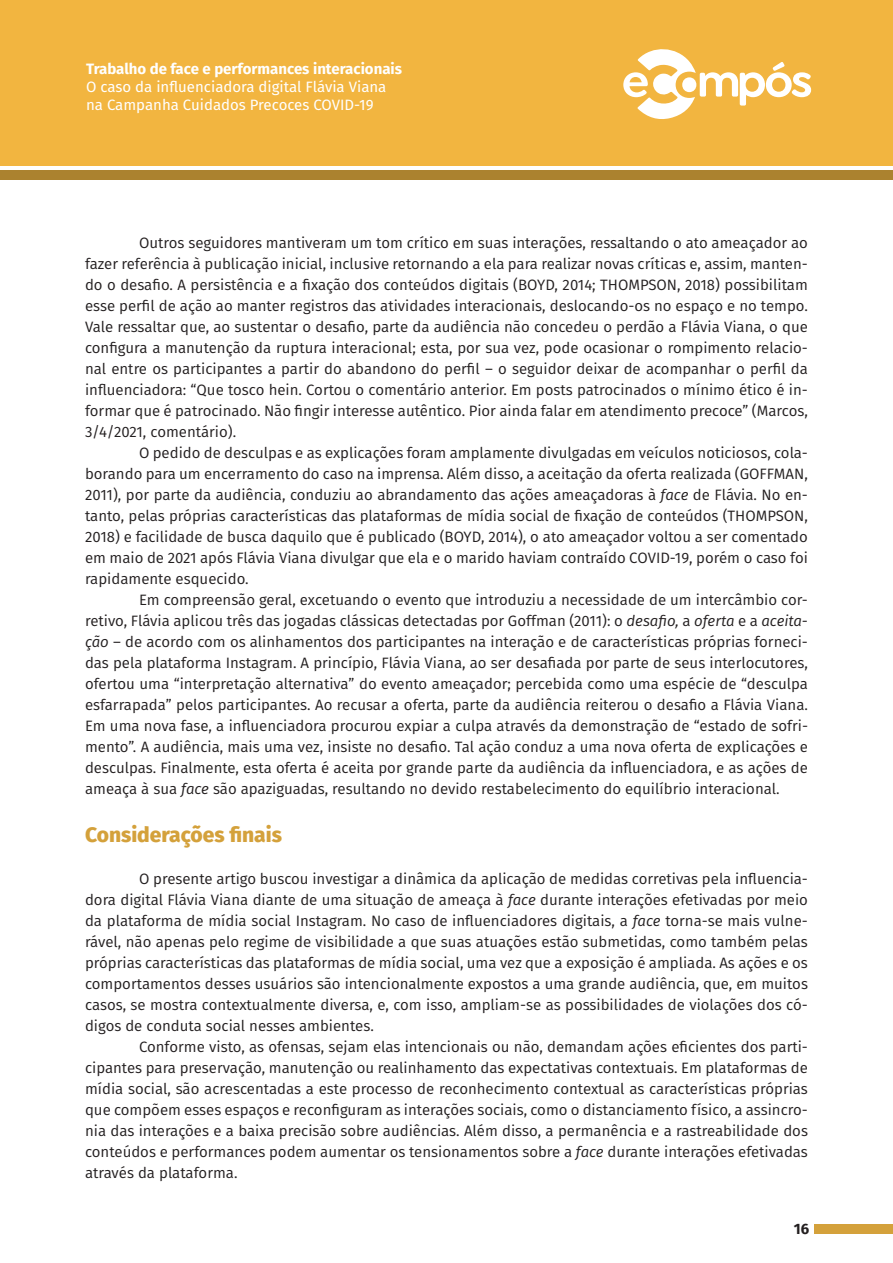
<style>
.page{position:relative;width:893px;height:1263px;background:#fff}
.page>*{position:absolute;margin:0;border:0;box-sizing:border-box;transform-origin:0 0}
.t1{font:800 21px "Fira Sans";color:#d4a13b}
.t2{font:15px/21px "Fira Sans";color:#231f20;text-align:justify}
.t3{font:15px/18px "Fira Sans";color:#fff}
.t4{font:700 15px "Fira Sans";color:#fff}
.t5{font:700 15px "Fira Sans";color:#231f20}
.s1{font-style:italic}
</style>
<div class="page">
<div style="left:0;top:0;width:893px;height:166px;background:#f2b540"></div>
<div style="left:0;top:170px;width:893px;height:10px;background:#ab822f"></div>
<div style="left:814px;top:1224px;width:79px;height:9px;background:#d4a13b"></div>
<svg style="left:623px;top:49px;width:188px;height:70px"></svg>
<p class="t4" style="left:86px;top:56px;width:317px">Trabalho de face e performances interacionais</p>
<p class="t3" style="left:86px;top:77px;width:302px">O caso da influenciadora digital Flávia Viana na Campanha Cuidados Precoces COVID-19</p>
<p class="t2" style="left:85px;top:232px;width:724px;text-indent:54px">Outros seguidores mantiveram um tom crítico em suas interações, ressaltando o ato ameaçador ao fazer referência à publicação inicial, inclusive retornando a ela para realizar novas críticas e, assim, manten&shy;do o desafio. A persistência e a fixação dos conteúdos digitais (BOYD, 2014; THOMPSON, 2018) possibilitam esse perfil de ação ao manter registros das atividades interacionais, deslocando-os no espaço e no tempo.<br>Vale ressaltar que, ao sustentar o desafio, parte da audiência não concedeu o perdão a Flávia Viana, o que configura a manutenção da ruptura interacional; esta, por sua vez, pode ocasionar o rompimento relacio&shy;nal entre os participantes a partir do abandono do perfil – o seguidor deixar de acompanhar o perfil da influenciadora: “Que tosco hein. Cortou o comentário anterior. Em posts patrocinados o mínimo ético é in&shy;formar que é patrocinado. Não fingir interesse autêntico. Pior ainda falar em atendimento precoce” (Marcos, 3/4/2021, comentário).</p>
<p class="t2" style="left:85px;top:442px;width:724px;text-indent:54px">O pedido de desculpas e as explicações foram amplamente divulgadas em veículos noticiosos, cola&shy;borando para um encerramento do caso na imprensa. Além disso, a aceitação da oferta realizada (GOFFMAN, 2011), por parte da audiência, conduziu ao abrandamento das ações ameaçadoras à <span class="s1">face</span> de Flávia. No en&shy;tanto, pelas próprias características das plataformas de mídia social de fixação de conteúdos (THOMPSON, 2018) e facilidade de busca daquilo que é publicado (BOYD, 2014), o ato ameaçador voltou a ser comentado em maio de 2021 após Flávia Viana divulgar que ela e o marido haviam contraído COVID-19, porém o caso foi rapidamente esquecido.</p>
<p class="t2" style="left:85px;top:589px;width:724px;text-indent:54px">Em compreensão geral, excetuando o evento que introduziu a necessidade de um intercâmbio cor&shy;retivo, Flávia aplicou três das jogadas clássicas detectadas por Goffman (2011): o <span class="s1">desafio,</span> a <span class="s1">oferta</span> e a <span class="s1">aceita&shy;ção</span> – de acordo com os alinhamentos dos participantes na interação e de características próprias forneci&shy;das pela plataforma Instagram. A princípio, Flávia Viana, ao ser desafiada por parte de seus interlocutores, ofertou uma “interpretação alternativa” do evento ameaçador; percebida como uma espécie de “desculpa esfarrapada” pelos participantes. Ao recusar a oferta, parte da audiência reiterou o desafio a Flávia Viana.<br>Em uma nova fase, a influenciadora procurou expiar a culpa através da demonstração de “estado de sofri&shy;mento”. A audiência, mais uma vez, insiste no desafio. Tal ação conduz a uma nova oferta de explicações e desculpas. Finalmente, esta oferta é aceita por grande parte da audiência da influenciadora, e as ações de ameaça à sua <span class="s1">face</span> são apaziguadas, resultando no devido restabelecimento do equilíbrio interacional.</p>
<h1 class="t1" style="left:85px;top:816px;width:198px">Considerações finais</h1>
<p class="t2" style="left:85px;top:868px;width:724px;text-indent:54px">O presente artigo buscou investigar a dinâmica da aplicação de medidas corretivas pela influencia&shy;dora digital Flávia Viana diante de uma situação de ameaça à <span class="s1">face</span> durante interações efetivadas por meio da plataforma de mídia social Instagram. No caso de influenciadores digitais, a <span class="s1">face</span> torna-se mais vulne&shy;rável, não apenas pelo regime de visibilidade a que suas atuações estão submetidas, como também pelas próprias características das plataformas de mídia social, uma vez que a exposição é ampliada. As ações e os comportamentos desses usuários são intencionalmente expostos a uma grande audiência, que, em muitos casos, se mostra contextualmente diversa, e, com isso, ampliam-se as possibilidades de violações dos có&shy;digos de conduta social nesses ambientes.</p>
<p class="t2" style="left:85px;top:1036px;width:724px;text-indent:54px">Conforme visto, as ofensas, sejam elas intencionais ou não, demandam ações eficientes dos parti&shy;cipantes para preservação, manutenção ou realinhamento das expectativas contextuais. Em plataformas de mídia social, são acrescentadas a este processo de reconhecimento contextual as características próprias que compõem esses espaços e reconfiguram as interações sociais, como o distanciamento físico, a assincro&shy;nia das interações e a baixa precisão sobre audiências. Além disso, a permanência e a rastreabilidade dos conteúdos e performances podem aumentar os tensionamentos sobre a <span class="s1">face</span> durante interações efetivadas através da plataforma.</p>
<p class="t5" style="left:794px;top:1216px;width:17px">16</p>
</div>
